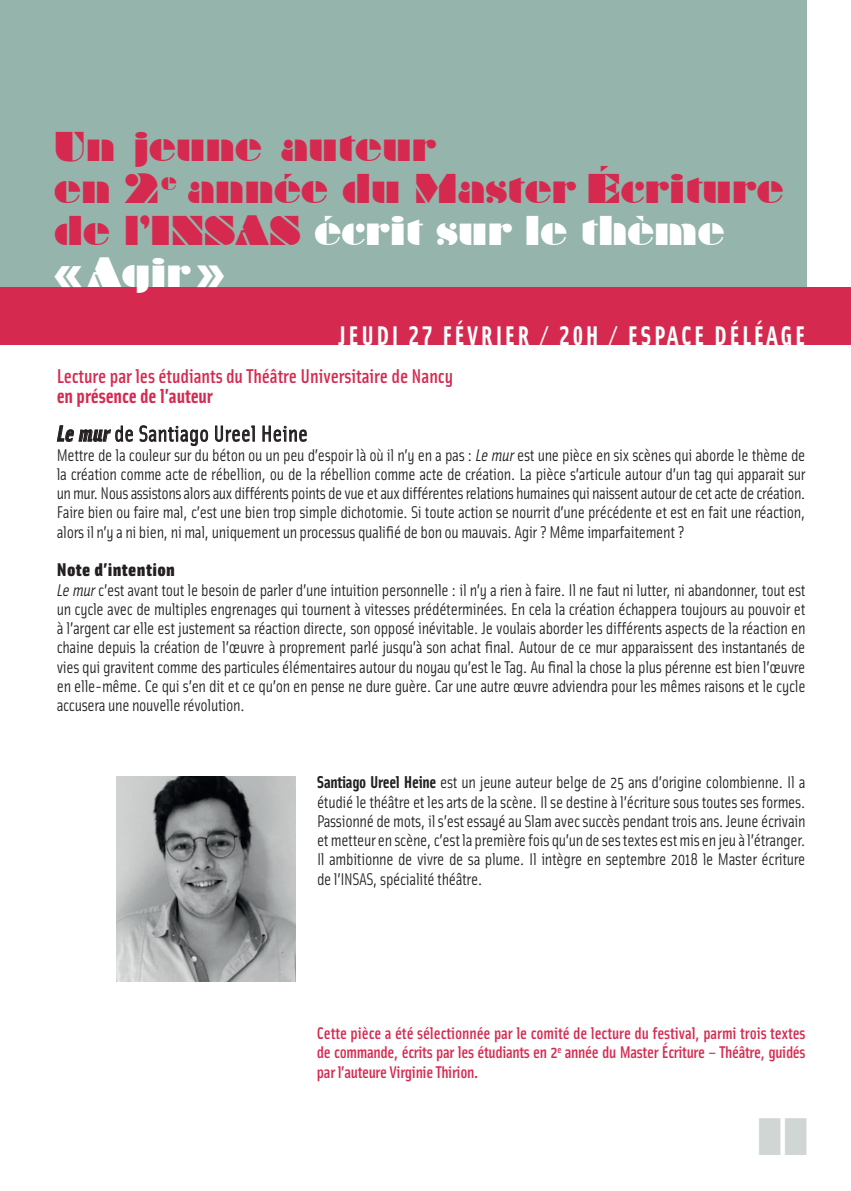
<style>
.page{position:relative;width:851px;height:1191px;background:#fff}
.page>*{position:absolute;margin:0;border:0;box-sizing:border-box;transform-origin:0 0}
.t1{font:48px "Braggadocio";color:#cfd6d4}
.t2{font:38px/42px "Braggadocio";letter-spacing:-.01em;color:#d6294f}
.t3{font:27px "Solex Bold Lining";letter-spacing:.1em;color:#fff;scale:.95 1}
.t4{font:22px "Solex";letter-spacing:.02em;color:#231f20}
.t5{font:700 20.4px "Solex";letter-spacing:-.005em;color:#d6294f}
.t6{font:500 20px "Solex";letter-spacing:-.005em;color:#d6294f}
.t7{font:900 18.4px "Solex";letter-spacing:.02em;color:#231f20}
.t8{font:17px/19.2px "Solex";letter-spacing:-.02em;color:#231f20;text-align:justify}
.t9{font:500 17px/19.2px "Solex";letter-spacing:-.02em;color:#d6294f;text-align:justify}
.s1{color:#fff}
.s2{font-size:40.6px;color:#fff}
.s3{font-weight:700;font-style:italic;font-size:22.4px}
.s4{font-style:italic}
.s5{font-weight:700;font-size:17.2px}
</style>
<div class="page">
<div style="left:0;top:0;width:806px;height:287px;background:#95b4ab"></div>
<div style="left:0;top:287px;width:850px;height:58px;background:#d6294f"></div>
<svg style="left:57px;top:425px;width:76px;height:17px"></svg>
<svg style="left:139px;top:425px;width:69px;height:21px"></svg>
<svg style="left:215px;top:425px;width:40px;height:17px"></svg>
<svg style="left:262px;top:425px;width:44px;height:17px"></svg>
<img style="left:117px;top:776px;width:178px;height:205px">
<h2 class="t2" style="left:54px;top:125px;width:731px">Un jeune auteur<br>en 2<sup>e</sup> année du Master Écriture de l’INSAS <span class="s1">écrit sur le thème<br></span><span class="s2">«</span> <span class="s1">Agir</span><span class="s2">»</span></h2>
<h3 class="t3" style="left:339px;top:318px;width:492px">JEUDI 27 FÉVRIER / 20H / ESPACE DÉLÉAGE</h3>
<p class="t6" style="left:57px;top:363px;width:398px">Lecture par les étudiants du Théâtre Universitaire de Nancy</p>
<p class="t5" style="left:57px;top:382px;width:158px">en présence de l’auteur</p>
<p class="t4" style="left:57px;top:419px;width:252px"><span class="s3">Le mur</span> de Santiago Ureel Heine</p>
<p class="t8" style="left:57px;top:444px;width:750px">Mettre de la couleur sur du béton ou un peu d’espoir là où il n’y en a pas : <span class="s4">Le mur</span> est une pièce en six scènes qui aborde le thème de la création comme acte de rébellion, ou de la rébellion comme acte de création. La pièce s’articule autour d’un tag qui apparait sur un mur. Nous assistons alors aux différents points de vue et aux différentes relations humaines qui naissent autour de cet acte de création.<br>Faire bien ou faire mal, c’est une bien trop simple dichotomie. Si toute action se nourrit d’une précédente et est en fait une réaction, alors il n’y a ni bien, ni mal, uniquement un processus qualifié de bon ou mauvais. Agir ? Même imparfaitement ?</p>
<p class="t7" style="left:57px;top:557px;width:120px">Note d’intention</p>
<p class="t8" style="left:57px;top:579px;width:750px"><span class="s4">Le mur</span> c’est avant tout le besoin de parler d’une intuition personnelle : il n’y a rien à faire. Il ne faut ni lutter, ni abandonner, tout est un cycle avec de multiples engrenages qui tournent à vitesses prédéterminées. En cela la création échappera toujours au pouvoir et à l’argent car elle est justement sa réaction directe, son opposé inévitable. Je voulais aborder les différents aspects de la réaction en chaine depuis la création de l’œuvre à proprement parlé jusqu’à son achat final. Autour de ce mur apparaissent des instantanés de vies qui gravitent comme des particules élémentaires autour du noyau qu’est le Tag. Au final la chose la plus pérenne est bien l’œuvre en elle-même. Ce qui s’en dit et ce qu’on en pense ne dure guère. Car une autre œuvre adviendra pour les mêmes raisons et le cycle accusera une nouvelle révolution.</p>
<p class="t8" style="left:317px;top:772px;width:490px"><span class="s5">Santiago Ureel Heine</span> est un jeune auteur belge de 25 ans d’origine colombienne. Il a étudié le théâtre et les arts de la scène. Il se destine à l’écriture sous toutes ses formes.<br>Passionné de mots, il s’est essayé au Slam avec succès pendant trois ans. Jeune écrivain et metteur en scène, c’est la première fois qu’un de ses textes est mis en jeu à l’étranger.<br>Il ambitionne de vivre de sa plume. Il intègre en septembre 2018 le Master écriture de l’INSAS, spécialité théâtre.</p>
<p class="t9" style="left:317px;top:1022px;width:490px">Cette pièce a été sélectionnée par le comité de lecture du festival, parmi trois textes de commande, écrits par les étudiants en 2<sup>e</sup> année du Master Écriture – Théâtre, guidés par l’auteure Virginie Thirion.</p>
<h1 class="t1" style="left:755px;top:1107px;width:55px">11</h1>
</div>
